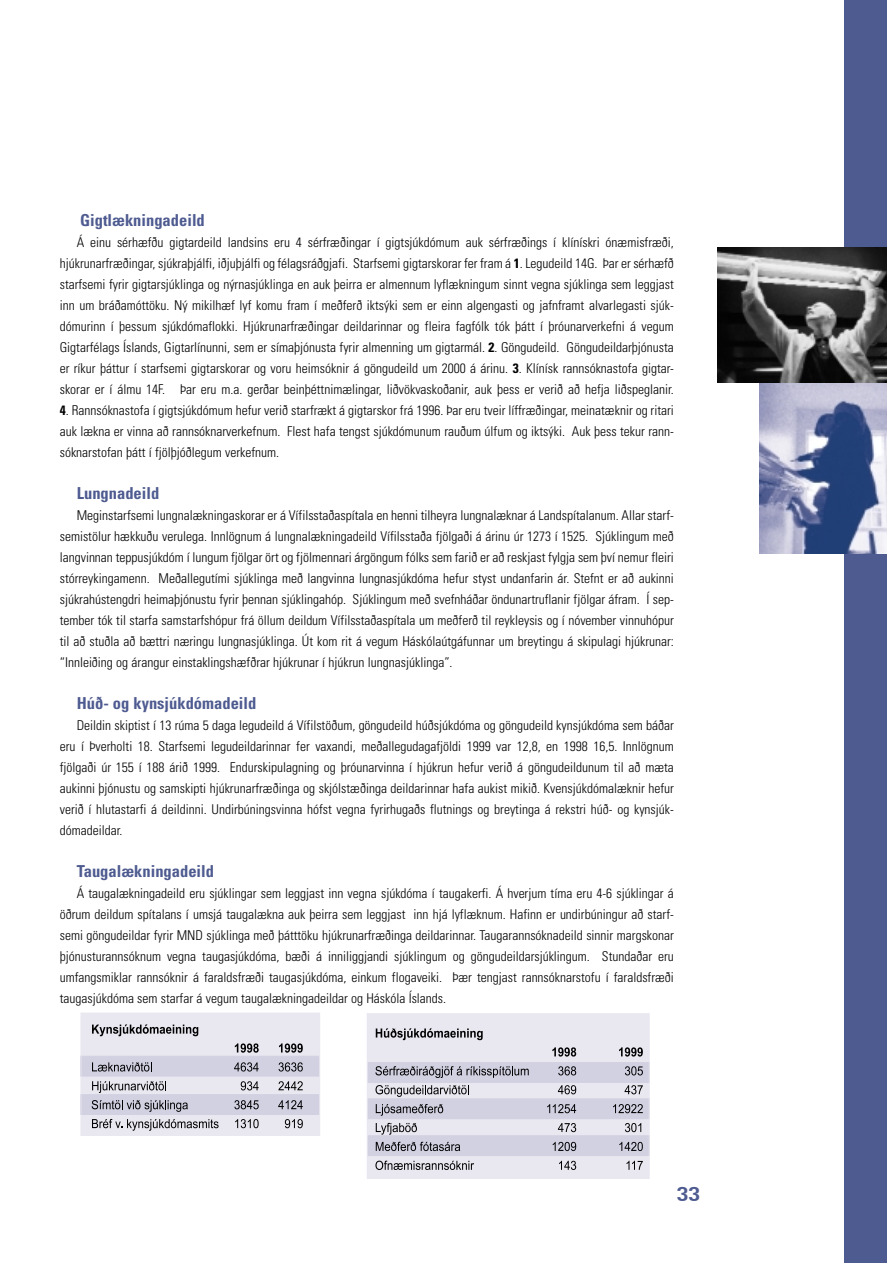
<style>
.page{position:relative;width:887px;height:1263px;background:#fff}
.page>*{position:absolute;margin:0;border:0;box-sizing:border-box;transform-origin:0 0}
.t1{font:21px "URW Egyptienne T Med";color:#4e5b90}
.t2{font:700 condensed 16.5px "Univers";color:#4e5b90}
.t3{font:300 condensed 13.5px/21px "Univers";color:#000;text-align:justify}
.s1{font-weight:700}
</style>
<div class="page">
<div style="left:844px;top:0;width:42px;height:1263px;background:#4e5b90"></div>
<img style="left:759px;top:383px;width:127px;height:171px">
<div style="left:81px;top:1013px;width:238px;height:122px;background:#e9e7ef"></div>
<div style="left:80px;top:1013px;width:240px;height:123px;border:1px solid #e9e7ef"></div>
<svg style="left:81px;top:1043px;width:238px;height:88px"></svg>
<svg style="left:92px;top:1024px;width:106px;height:12px"></svg>
<div style="left:367px;top:1014px;width:282px;height:164px;background:#e9e7ef"></div>
<div style="left:366px;top:1013px;width:283px;height:166px;border:1px solid #e9e7ef"></div>
<svg style="left:367px;top:1047px;width:282px;height:123px"></svg>
<svg style="left:375px;top:1028px;width:107px;height:12px"></svg>
<img style="left:717px;top:247px;width:169px;height:135px">
<p class="t2" style="left:80px;top:214px;width:126px">Gigtlækningadeild</p>
<p class="t3" style="left:60px;top:233px;width:615px;text-indent:17px">Á einu sérhæfðu gigtardeild landsins eru 4 sérfræðingar í gigtsjúkdómum auk sérfræðings í klínískri ónæmisfræði, hjúkrunarfræðingar, sjúkraþjálfi, iðjuþjálfi og félagsráðgjafi. Starfsemi gigtarskorar fer fram á <span class="s1">1</span>. Legudeild 14G. Þar er sérhæfð starfsemi fyrir gigtarsjúklinga og nýrnasjúklinga en auk þeirra er almennum lyflækningum sinnt vegna sjúklinga sem leggjast inn um bráðamóttöku. Ný mikilhæf lyf komu fram í meðferð iktsýki sem er einn algengasti og jafnframt alvarlegasti sjúk&shy;dómurinn í þessum sjúkdómaflokki. Hjúkrunarfræðingar deildarinnar og fleira fagfólk tók þátt í þróunarverkefni á vegum Gigtarfélags Íslands, Gigtarlínunni, sem er símaþjónusta fyrir almenning um gigtarmál. <span class="s1">2</span>. Göngudeild. Göngudeildarþjónusta er ríkur þáttur í starfsemi gigtarskorar og voru heimsóknir á göngudeild um 2000 á árinu. <span class="s1">3</span>. Klínísk rannsóknastofa gigtar&shy;skorar er í álmu 14F. Þar eru m.a. gerðar beinþéttnimælingar, liðvökvaskoðanir, auk þess er verið að hefja liðspeglanir.</p>
<p class="t3" style="left:60px;top:401px;width:615px"><span class="s1">4</span>. Rannsóknastofa í gigtsjúkdómum hefur verið starfrækt á gigtarskor frá 1996. Þar eru tveir líffræðingar, meinatæknir og ritari auk lækna er vinna að rannsóknarverkefnum. Flest hafa tengst sjúkdómunum rauðum úlfum og iktsýki. Auk þess tekur rann&shy;sóknarstofan þátt í fjölþjóðlegum verkefnum.</p>
<p class="t2" style="left:77px;top:487px;width:84px">Lungnadeild</p>
<p class="t3" style="left:60px;top:506px;width:615px;text-indent:17px">Meginstarfsemi lungnalækningaskorar er á Vífilsstaðaspítala en henni tilheyra lungnalæknar á Landspítalanum. Allar starf&shy;semistölur hækkuðu verulega. Innlögnum á lungnalækningadeild Vífilsstaða fjölgaði á árinu úr 1273 í 1525. Sjúklingum með langvinnan teppusjúkdóm í lungum fjölgar ört og fjölmennari árgöngum fólks sem farið er að reskjast fylgja sem því nemur fleiri stórreykingamenn. Meðallegutími sjúklinga með langvinna lungnasjúkdóma hefur styst undanfarin ár. Stefnt er að aukinni sjúkrahústengdri heimaþjónustu fyrir þennan sjúklingahóp. Sjúklingum með svefnháðar öndunartruflanir fjölgar áfram. Í sep&shy;tember tók til starfa samstarfshópur frá öllum deildum Vífilsstaðaspítala um meðferð til reykleysis og í nóvember vinnuhópur til að stuðla að bættri næringu lungnasjúklinga. Út kom rit á vegum Háskólaútgáfunnar um breytingu á skipulagi hjúkrunar: “Innleiðing og árangur einstaklingshæfðrar hjúkrunar í hjúkrun lungnasjúklinga”.</p>
<p class="t2" style="left:77px;top:697px;width:181px">Húð- og kynsjúkdómadeild</p>
<p class="t3" style="left:60px;top:716px;width:615px;text-indent:17px">Deildin skiptist í 13 rúma 5 daga legudeild á Vífilstöðum, göngudeild húðsjúkdóma og göngudeild kynsjúkdóma sem báðar eru í Þverholti 18. Starfsemi legudeildarinnar fer vaxandi, meðallegudagafjöldi 1999 var 12,8, en 1998 16,5. Innlögnum fjölgaði úr 155 í 188 árið 1999. Endurskipulagning og þróunarvinna í hjúkrun hefur verið á göngudeildunum til að mæta aukinni þjónustu og samskipti hjúkrunarfræðinga og skjólstæðinga deildarinnar hafa aukist mikið. Kvensjúkdómalæknir hefur verið í hlutastarfi á deildinni. Undirbúningsvinna hófst vegna fyrirhugaðs flutnings og breytinga á rekstri húð- og kynsjúk&shy;dómadeildar.</p>
<p class="t2" style="left:77px;top:865px;width:139px">Taugalækningadeild</p>
<p class="t3" style="left:60px;top:884px;width:615px;text-indent:17px">Á taugalækningadeild eru sjúklingar sem leggjast inn vegna sjúkdóma í taugakerfi. Á hverjum tíma eru 4-6 sjúklingar á öðrum deildum spítalans í umsjá taugalækna auk þeirra sem leggjast inn hjá lyflæknum. Hafinn er undirbúningur að starf&shy;semi göngudeildar fyrir MND sjúklinga með þátttöku hjúkrunarfræðinga deildarinnar. Taugarannsóknadeild sinnir margskonar þjónusturannsóknum vegna taugasjúkdóma, bæði á inniliggjandi sjúklingum og göngudeildarsjúklingum. Stundaðar eru umfangsmiklar rannsóknir á faraldsfræði taugasjúkdóma, einkum flogaveiki. Þær tengjast rannsóknarstofu í faraldsfræði taugasjúkdóma sem starfar á vegum taugalækningadeildar og Háskóla Íslands.</p>
<h1 class="t1" style="left:676px;top:1179px;width:25px">33</h1>
</div>
